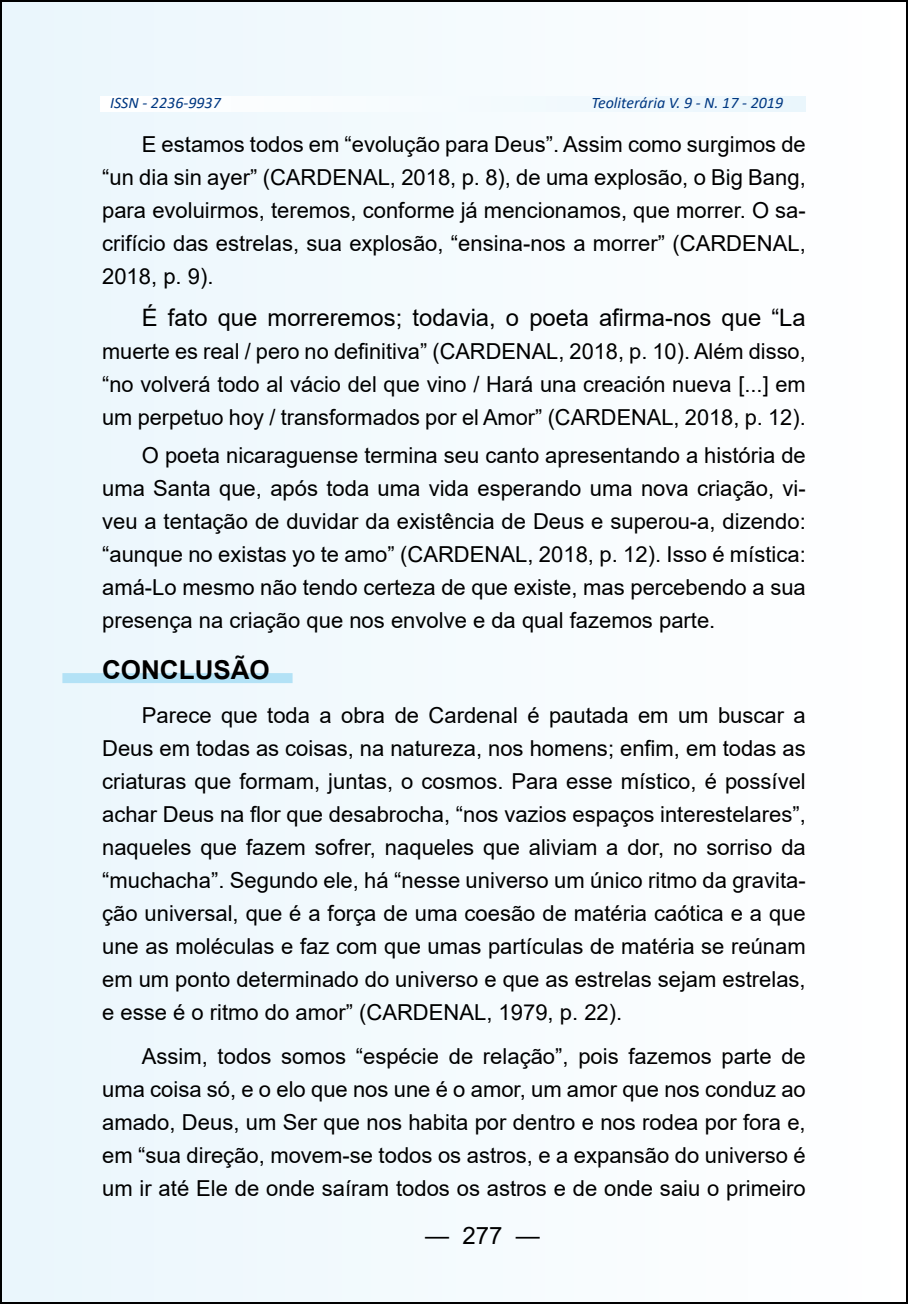
<style>
.page{position:relative;width:908px;height:1304px;background:#fff}
.page>*{position:absolute;margin:0;border:0;box-sizing:border-box;transform-origin:0 0}
.t1{font:700 26px "Arial";color:#000}
.t2{font:24px "Arial";color:#000}
.t3{font:22px/33px "Arial";color:#000;text-align:justify}
.t4{font:italic 16px "Calibri";color:#003882}
</style>
<div class="page">
<div style="left:1px;top:1px;width:905px;height:1302px;background:#f4fbfe"></div>
<div style="left:62px;top:673px;width:230px;height:10px;background:#b3e2f6"></div>
<p class="t4" style="left:110px;top:92px;width:112px">ISSN - 2236-9937</p>
<p class="t4" style="left:591px;top:92px;width:193px">Teoliterária V. 9 - N. 17 - 2019</p>
<p class="t3" style="left:102px;top:128px;width:705px;text-indent:40px">E estamos todos em “evolução para Deus”. Assim como surgimos de “un dia sin ayer” (CARDENAL, 2018, p. 8), de uma explosão, o Big Bang, para evoluirmos, teremos, conforme já mencionamos, que morrer. O sa&shy;crifício das estrelas, sua explosão, “ensina-nos a morrer” (CARDENAL, 2018, p. 9).</p>
<p class="t2" style="left:142px;top:301px;width:665px">É fato que morreremos; todavia, o poeta afirma-nos que “La</p>
<p class="t3" style="left:102px;top:334px;width:704px">muerte es real / pero no definitiva” (CARDENAL, 2018, p. 10). Além disso, “no volverá todo al vácio del que vino / Hará una creación nueva [...] em um perpetuo hoy / transformados por el Amor” (CARDENAL, 2018, p. 12).</p>
<p class="t3" style="left:102px;top:439px;width:704px;text-indent:40px">O poeta nicaraguense termina seu canto apresentando a história de uma Santa que, após toda uma vida esperando uma nova criação, vi&shy;veu a tentação de duvidar da existência de Deus e superou-a, dizendo: “aunque no existas yo te amo” (CARDENAL, 2018, p. 12). Isso é mística: amá-Lo mesmo não tendo certeza de que existe, mas percebendo a sua presença na criação que nos envolve e da qual fazemos parte.</p>
<p class="t1" style="left:102px;top:651px;width:169px">CONCLUSÃO</p>
<p class="t3" style="left:102px;top:699px;width:705px;text-indent:40px">Parece que toda a obra de Cardenal é pautada em um buscar a Deus em todas as coisas, na natureza, nos homens; enfim, em todas as criaturas que formam, juntas, o cosmos. Para esse místico, é possível achar Deus na flor que desabrocha, “nos vazios espaços interestelares”, naqueles que fazem sofrer, naqueles que aliviam a dor, no sorriso da “muchacha”. Segundo ele, há “nesse universo um único ritmo da gravita&shy;ção universal, que é a força de uma coesão de matéria caótica e a que une as moléculas e faz com que umas partículas de matéria se reúnam em um ponto determinado do universo e que as estrelas sejam estrelas, e esse é o ritmo do amor” (CARDENAL, 1979, p. 22).</p>
<p class="t3" style="left:102px;top:1040px;width:704px;text-indent:40px">Assim, todos somos “espécie de relação”, pois fazemos parte de uma coisa só, e o elo que nos une é o amor, um amor que nos conduz ao amado, Deus, um Ser que nos habita por dentro e nos rodea por fora e, em “sua direção, movem-se todos os astros, e a expansão do universo é um ir até Ele de onde saíram todos os astros e de onde saiu o primeiro</p>
<p class="t2" style="left:425px;top:1218px;width:116px">— 277 —</p>
</div>
